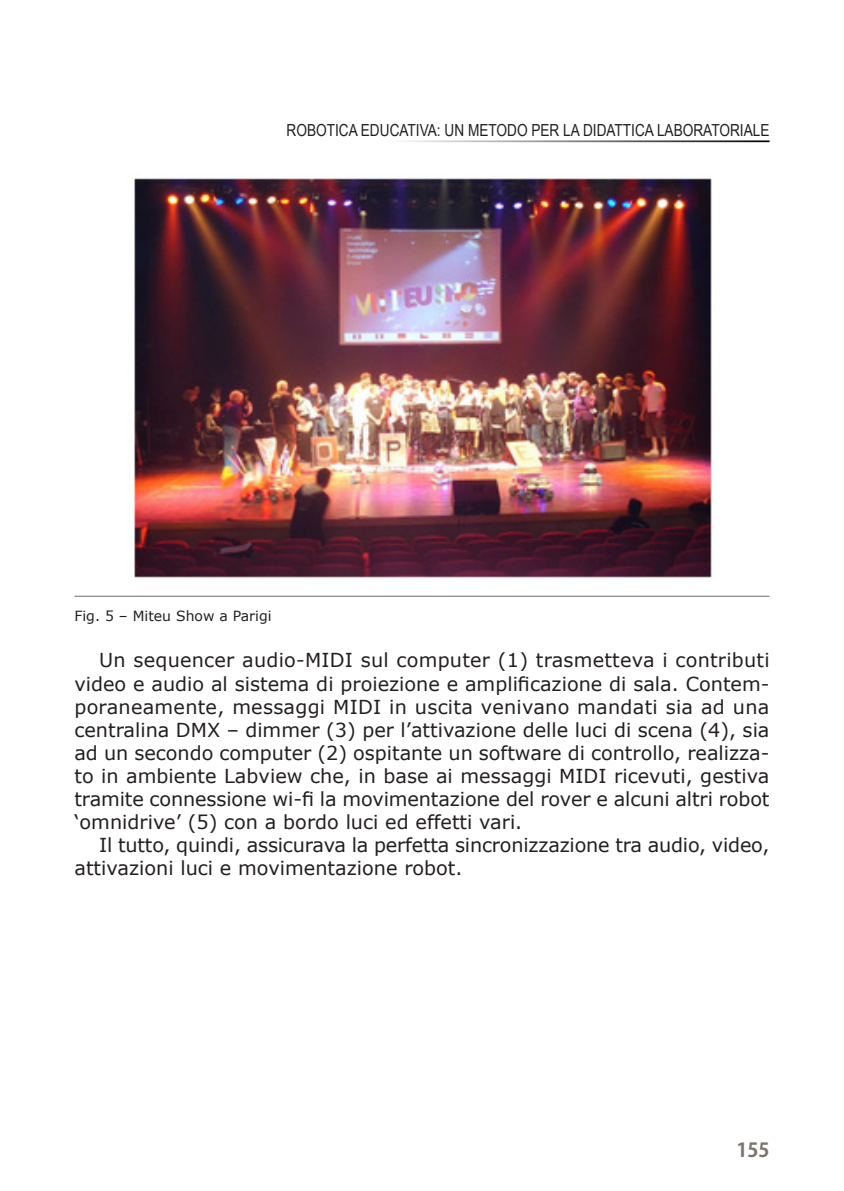
<style>
.page{position:relative;width:844px;height:1191px;background:#fff}
.page>*{position:absolute;margin:0;border:0;box-sizing:border-box;transform-origin:0 0}
.TESTO_BRICKS{font:19.25px/23.1px "Verdana";letter-spacing:-.005em;color:#231f20;text-align:justify}
.t1{font:700 19.25px "Koz Go Pr 6 N";color:#7b736d}
.t2{font:16.62px "Arial Narrow";color:#231f20}
.FIG_BRICKS{font:14px "Verdana";color:#231f20}
</style>
<div class="page">
<hr style="left:384px;top:140px;width:385px;height:2px;background:#000">
<hr style="left:74px;top:596px;width:695px;height:1px;background:#6c6d70">
<img style="left:134px;top:178px;width:578px;height:400px">
<p class="t2" style="left:286px;top:118px;width:484px">ROBOTICA EDUCATIVA: UN METODO PER LA DIDATTICA LABORATORIALE</p>
<p class="FIG_BRICKS" style="left:74px;top:606px;width:199px">Fig. 5 – Miteu Show a Parigi</p>
<p class="TESTO_BRICKS" style="left:74px;top:648px;width:696px;text-indent:25px">Un sequencer audio-MIDI sul computer (1) trasmetteva i contributi video e audio al sistema di proiezione e amplificazione di sala. Contem&shy;poraneamente, messaggi MIDI in uscita venivano mandati sia ad una centralina DMX – dimmer (3) per l’attivazione delle luci di scena (4), sia ad un secondo computer (2) ospitante un software di controllo, realizza&shy;to in ambiente Labview che, in base ai messaggi MIDI ricevuti, gestiva tramite connessione wi-fi la movimentazione del rover e alcuni altri robot ‘omnidrive’ (5) con a bordo luci ed effetti vari.</p>
<p class="TESTO_BRICKS" style="left:74px;top:833px;width:696px;text-indent:25px">Il tutto, quindi, assicurava la perfetta sincronizzazione tra audio, video, attivazioni luci e movimentazione robot.</p>
<p class="t1" style="left:736px;top:1138px;width:35px">155</p>
</div>
